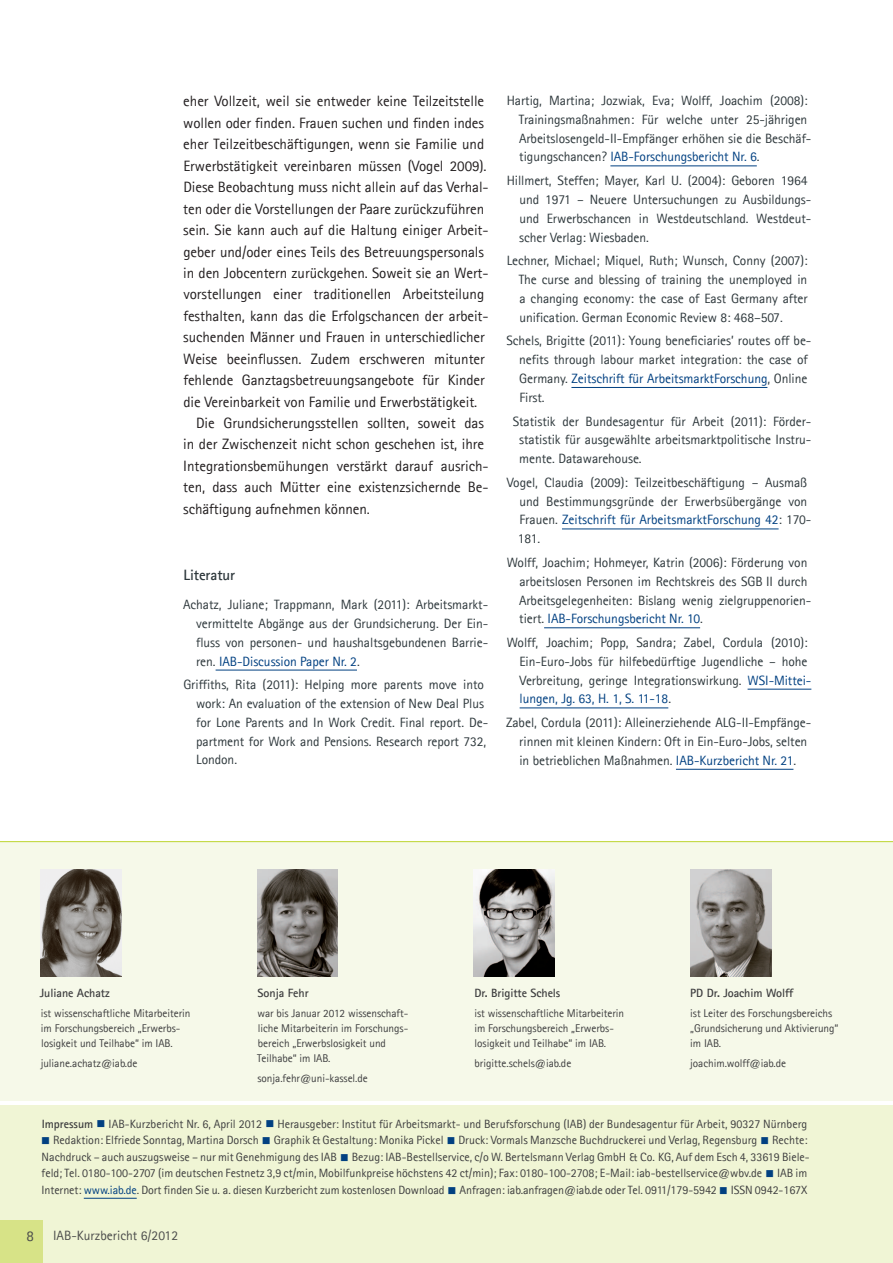
<style>
.page{position:relative;width:893px;height:1263px;background:#fff}
.page>*{position:absolute;margin:0;border:0;box-sizing:border-box;transform-origin:0 0}
.t1{font:15px "Agfa Rotis Sans Serif";letter-spacing:-.005em;color:#231f20}
.t2{font:700 15px "Agfa Rotis Sans Serif";letter-spacing:-.005em;color:#2e383c}
.t3{font:15px "Agfa Rotis Sans Serif";color:#4b4c4b}
.t4{font:13.5px/18.8px "Agfa Rotis Sans Serif";letter-spacing:-.005em;color:#2e383c}
.t5{font:13.5px "Agfa Rotis Sans Serif";color:#4b4c4b}
.t6{font:12px/16.5px "Agfa Rotis Sans Serif";color:#3e3e3f;text-align:justify}
.t7{font:700 12px "Agfa Rotis Sans Serif";letter-spacing:-.005em;color:#3e3e3f}
.t8{font:11.25px/15px "Agfa Rotis Sans Serif";letter-spacing:-.005em;color:#3e3e3f}
.s1{color:#014081}
.s2{font-weight:700}
</style>
<div class="page">
<div style="left:0;top:1106px;width:893px;height:157px;background:#f0f5d5"></div>
<hr style="left:84px;top:1198px;width:53px;height:1px;background:#014081">
<hr style="left:216px;top:670px;width:141px;height:1px;background:#014081">
<hr style="left:610px;top:166px;width:147px;height:1px;background:#014081">
<hr style="left:571px;top:387px;width:196px;height:1px;background:#014081">
<hr style="left:562px;top:529px;width:217px;height:1px;background:#014081">
<hr style="left:544px;top:627px;width:156px;height:1px;background:#014081">
<hr style="left:748px;top:689px;width:63px;height:1px;background:#014081">
<hr style="left:520px;top:708px;width:148px;height:1px;background:#014081">
<hr style="left:676px;top:769px;width:117px;height:1px;background:#014081">
<div style="left:0;top:841px;width:893px;height:259px;background:#f6f9e9"></div>
<hr style="left:0;top:841px;width:893px;height:1px;background:#bed630">
<img style="left:690px;top:869px;width:81px;height:107px">
<img style="left:474px;top:869px;width:81px;height:107px">
<img style="left:257px;top:869px;width:81px;height:107px">
<img style="left:40px;top:869px;width:81px;height:107px">
<div style="left:0;top:1220px;width:43px;height:43px;background:#d7e387"></div>
<p class="t1" style="left:183px;top:93px;width:302px">eher Vollzeit, weil sie entweder keine Teilzeitstelle</p>
<p class="t1" style="left:183px;top:114px;width:302px">wollen oder finden. Frauen suchen und finden indes</p>
<p class="t1" style="left:183px;top:135px;width:302px">eher Teilzeitbeschäftigungen, wenn sie Familie und</p>
<p class="t1" style="left:183px;top:157px;width:305px">Erwerbstätigkeit vereinbaren müssen (Vogel 2009).</p>
<p class="t1" style="left:183px;top:178px;width:307px">Diese Beobachtung muss nicht allein auf das Verhal-</p>
<p class="t1" style="left:183px;top:200px;width:302px">ten oder die Vorstellungen der Paare zurückzuführen</p>
<p class="t1" style="left:183px;top:221px;width:307px">sein. Sie kann auch auf die Haltung einiger Arbeit-</p>
<p class="t1" style="left:183px;top:243px;width:302px">geber und/oder eines Teils des Betreuungspersonals</p>
<p class="t1" style="left:183px;top:264px;width:307px">in den Jobcentern zurückgehen. Soweit sie an Wert-</p>
<p class="t1" style="left:183px;top:285px;width:302px">vorstellungen einer traditionellen Arbeitsteilung</p>
<p class="t1" style="left:183px;top:307px;width:307px">festhalten, kann das die Erfolgschancen der arbeit-</p>
<p class="t1" style="left:183px;top:328px;width:303px">suchenden Männer und Frauen in unterschiedlicher</p>
<p class="t1" style="left:183px;top:350px;width:303px">Weise beeinflussen. Zudem erschweren mitunter</p>
<p class="t1" style="left:183px;top:371px;width:303px">fehlende Ganztagsbetreuungsangebote für Kinder</p>
<p class="t1" style="left:183px;top:393px;width:295px">die Vereinbarkeit von Familie und Erwerbstätigkeit.</p>
<p class="t1" style="left:196px;top:414px;width:289px">Die Grundsicherungsstellen sollten, soweit das</p>
<p class="t1" style="left:183px;top:436px;width:302px">in der Zwischenzeit nicht schon geschehen ist, ihre</p>
<p class="t1" style="left:183px;top:457px;width:307px">Integrationsbemühungen verstärkt darauf ausrich-</p>
<p class="t1" style="left:183px;top:478px;width:307px">ten, dass auch Mütter eine existenzsichernde Be-</p>
<p class="t1" style="left:183px;top:500px;width:188px">schäftigung aufnehmen können.</p>
<p class="t2" style="left:183px;top:565px;width:53px">Literatur</p>
<p class="t4" style="left:196px;top:595px;width:294px;text-align:justify;text-indent:-13px">Achatz, Juliane; Trappmann, Mark (2011): Arbeitsmarkt&shy;vermittelte Abgänge aus der Grundsicherung. Der Ein&shy;fluss von personen- und haushaltsgebundenen Barrie&shy;ren. <span class="s1">IAB-Discussion Paper Nr. 2</span>.</p>
<p class="t4" style="left:196px;top:675px;width:294px;text-indent:-13px">Griffiths, Rita (2011): Helping more parents move into work: An evaluation of the extension of New Deal Plus for Lone Parents and In Work Credit. Final report. De&shy;partment for Work and Pensions. Research report 732, London.</p>
<p class="t4" style="left:519px;top:91px;width:294px;text-indent:-12px">Hartig, Martina; Jozwiak, Eva; Wolff, Joachim (2008):<br>Trainingsmaßnahmen: Für welche unter 25-jährigen Arbeitslosengeld-II-Empfänger erhöhen sie die Beschäf&shy;tigungschancen? <span class="s1">IAB-Forschungsbericht Nr. 6</span>.</p>
<p class="t4" style="left:519px;top:171px;width:294px;text-indent:-13px">Hillmert, Steffen; Mayer, Karl U. (2004): Geboren 1964 und 1971 – Neuere Untersuchungen zu Ausbildungs&shy;und Erwerbschancen in Westdeutschland. Westdeut&shy;scher Verlag: Wiesbaden.</p>
<p class="t4" style="left:519px;top:251px;width:290px;text-align:justify;text-indent:-12px">Lechner, Michael; Miquel, Ruth; Wunsch, Conny (2007):<br>The curse and blessing of training the unemployed in a changing economy: the case of East Germany after unification. German Economic Review 8: 468–507.</p>
<p class="t4" style="left:519px;top:331px;width:294px;text-indent:-13px">Schels, Brigitte (2011): Young beneficiaries’ routes off be&shy;nefits through labour market integration: the case of Germany. <span class="s1">Zeitschrift für ArbeitsmarktForschung</span>, Online First.</p>
<p class="t4" style="left:519px;top:412px;width:294px;text-align:justify;text-indent:-7px">Statistik der Bundesagentur für Arbeit (2011): Förder&shy;statistik für ausgewählte arbeitsmarktpolitische Instru&shy;mente. Datawarehouse.</p>
<p class="t4" style="left:518px;top:473px;width:295px;text-indent:-11px">Vogel, Claudia (2009): Teilzeitbeschäftigung – Ausmaß und Bestimmungsgründe der Erwerbsübergänge von Frauen. <span class="s1">Zeitschrift für ArbeitsmarktForschung 42</span>: 170- 181.</p>
<p class="t4" style="left:519px;top:553px;width:294px;text-indent:-12px">Wolff, Joachim; Hohmeyer, Katrin (2006): Förderung von arbeitslosen Personen im Rechtskreis des SGB II durch Arbeitsgelegenheiten: Bislang wenig zielgruppenorien&shy;tiert. <span class="s1">IAB-Forschungsbericht Nr. 10</span>.</p>
<p class="t4" style="left:519px;top:633px;width:293px;text-indent:-13px">Wolff, Joachim; Popp, Sandra; Zabel, Cordula (2010):<br>Ein-Euro-Jobs für hilfebedürftige Jugendliche – hohe Verbreitung, geringe Integrationswirkung. <span class="s1">WSI-Mittei&shy;lungen, Jg. 63, H. 1, S. 11-18</span>.</p>
<p class="t4" style="left:519px;top:713px;width:294px;text-indent:-13px">Zabel, Cordula (2011): Alleinerziehende ALG-II-Empfänge&shy;rinnen mit kleinen Kindern: Oft in Ein-Euro-Jobs, selten in betrieblichen Maßnahmen. <span class="s1">IAB-Kurzbericht Nr. 21</span>.</p>
<p class="t7" style="left:40px;top:986px;width:71px">Juliane Achatz</p>
<p class="t8" style="left:41px;top:1005px;width:151px">ist wissenschaftliche Mitarbeiterin im Forschungsbereich „Erwerbs&shy;losigkeit und Teilhabe“ im IAB.</p>
<p class="t8" style="left:41px;top:1056px;width:98px">juliane.achatz@iab.de</p>
<p class="t7" style="left:258px;top:986px;width:53px">Sonja Fehr</p>
<p class="t8" style="left:257px;top:1005px;width:153px">war bis Januar 2012 wissenschaft&shy;liche Mitarbeiterin im Forschungs&shy;bereich „Erwerbslosigkeit und<br>Teilhabe“ im IAB.</p>
<p class="t8" style="left:258px;top:1071px;width:112px">sonja.fehr@uni-kassel.de</p>
<p class="t7" style="left:474px;top:986px;width:88px">Dr. Brigitte Schels</p>
<p class="t8" style="left:474px;top:1005px;width:151px">ist wissenschaftliche Mitarbeiterin im Forschungsbereich „Erwerbs&shy;losigkeit und Teilhabe“ im IAB.</p>
<p class="t8" style="left:475px;top:1056px;width:98px">brigitte.schels@iab.de</p>
<p class="t7" style="left:690px;top:986px;width:105px">PD Dr. Joachim Wolff</p>
<p class="t8" style="left:690px;top:1005px;width:150px">ist Leiter des Forschungsbereichs „Grundsicherung und Aktivierung“ im IAB.</p>
<p class="t8" style="left:690px;top:1056px;width:97px">joachim.wolff@iab.de</p>
<p class="t6" style="left:42px;top:1115px;width:767px"><span class="s2">Impressum</span> <span class="s1">■</span> IAB-Kurzbericht Nr. 6, April 2012 <span class="s1">■</span> Herausgeber: Institut für Arbeitsmarkt- und Berufsforschung (IAB) der Bundesagentur für Arbeit, 90327 Nürnberg</p>
<p class="t6" style="left:41px;top:1132px;width:769px"><span class="s1">■</span> Redaktion: Elfriede Sonntag, Martina Dorsch <span class="s1">■</span> Graphik &amp; Gestaltung: Monika Pickel <span class="s1">■</span> Druck: Vormals Manzsche Buchdruckerei und Verlag, Regensburg <span class="s1">■</span> Rechte:<br>Nachdruck – auch auszugsweise – nur mit Genehmigung des IAB <span class="s1">■</span> Bezug: IAB-Bestellservice, c/o W. Bertelsmann Verlag GmbH &amp; Co. KG, Auf dem Esch 4, 33619 Biele&shy;feld; Tel. 0180-100-2707 (im deutschen Festnetz 3,9 ct/min, Mobilfunkpreise höchstens 42 ct/min); Fax: 0180-100-2708; E-Mail: iab-bestellservice@wbv.de <span class="s1">■</span> IAB im Internet: <span class="s1">www.iab.de</span>. Dort finden Sie u. a. diesen Kurzbericht zum kostenlosen Download <span class="s1">■</span> Anfragen: iab.anfragen@iab.de oder Tel. 0911/179-5942 <span class="s1">■</span> ISSN 0942-167X</p>
<p class="t3" style="left:27px;top:1227px;width:9px">8</p>
<p class="t5" style="left:53px;top:1227px;width:126px">IAB-Kurzbericht 6/2012</p>
</div>
